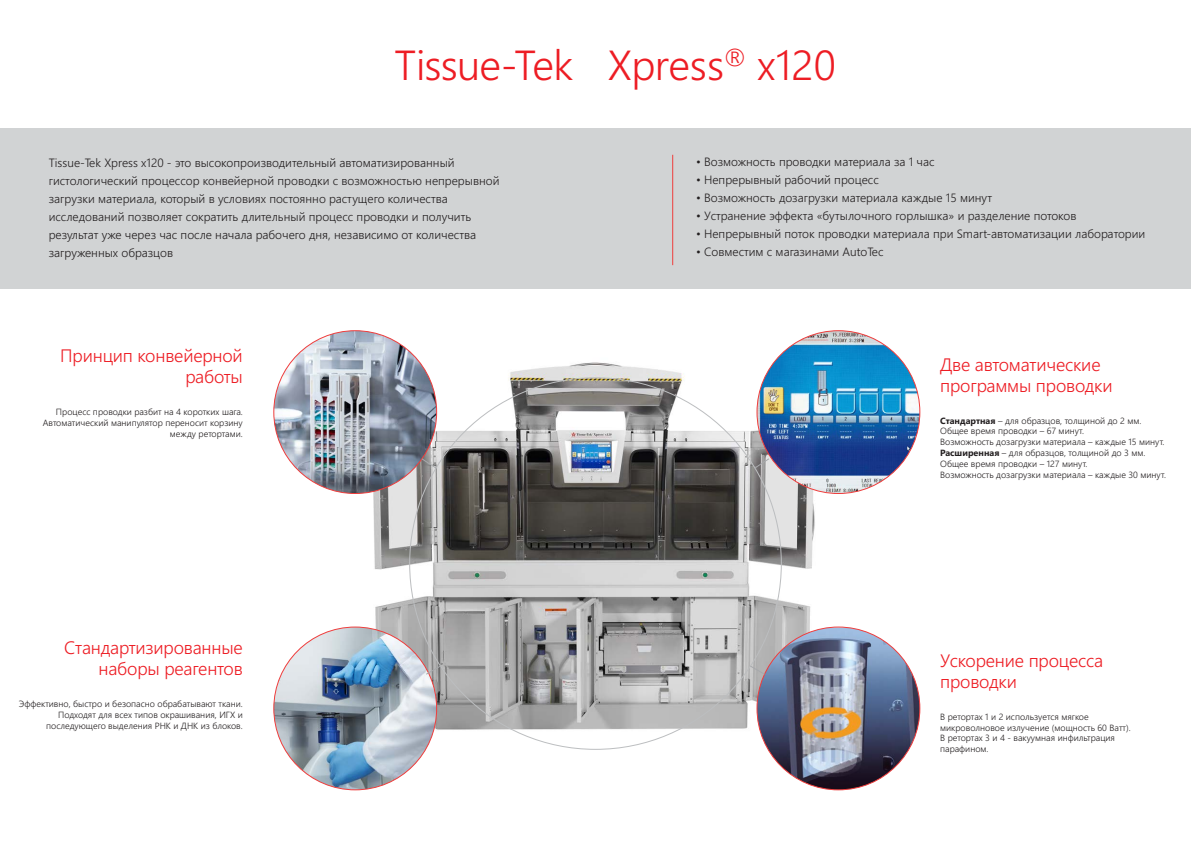
<style>
.page{position:relative;width:1191px;height:842px;background:#fff}
.page>*{position:absolute;margin:0;border:0;box-sizing:border-box;transform-origin:0 0}
.t1{font:300 42px "Segoe WP";letter-spacing:-.015em;color:#ed1d24}
.t2{font:300 18px/21px "Segoe WP";letter-spacing:-.01em;color:#ed1d24;text-align:right}
.t3{font:300 12px/18px "Segoe WP";color:#231f20}
.t4{font:300 9px/10.8px "Segoe WP";color:#231f20;text-align:right}
.s1{font-weight:700}
</style>
<div class="page">
<img style="left:332px;top:350px;width:527px;height:396px">
<div style="left:0;top:128px;width:1191px;height:161px;background:#d1d3d4"></div>
<img style="left:274px;top:627px;width:162px;height:163px;border-radius:81px">
<img style="left:757px;top:627px;width:163px;height:163px">
<img style="left:275px;top:331px;width:161px;height:162px">
<img style="left:757px;top:331px;width:163px;height:162px;border-radius:81px">
<svg style="left:754px;top:458px;width:15px;height:11px"></svg>
<svg style="left:749px;top:665px;width:16px;height:10px"></svg>
<svg style="left:421px;top:458px;width:15px;height:11px"></svg>
<svg style="left:425px;top:665px;width:16px;height:10px"></svg>
<hr style="left:672px;top:155px;width:1px;height:110px;background:#ef3d3c">
<h1 class="t1" style="left:394px;top:37px;width:443px">Tissue-Tek Xpress<sup>®</sup> x120</h1>
<p class="t3" style="left:49px;top:154px;width:452px">Tissue-Tek Хpress х120 - это высокопроизводительный автоматизированный гистологический процессор конвейерной проводки с возможностью непрерывной загрузки материала, который в условиях постоянно растущего количества исследований позволяет сократить длительный процесс проводки и получить результат уже через час после начала рабочего дня, независимо от количества загруженных образцов</p>
<p class="t3" style="left:696px;top:153px;width:240px">• Возможность проводки материала за 1 час</p>
<p class="t3" style="left:696px;top:171px;width:184px">• Непрерывный рабочий процесс</p>
<p class="t3" style="left:696px;top:189px;width:298px">• Возможность дозагрузки материала каждые 15 минут</p>
<p class="t3" style="left:696px;top:207px;width:382px">• Устранение эффекта «бутылочного горлышка» и разделение потоков</p>
<p class="t3" style="left:696px;top:225px;width:451px">• Непрерывный поток проводки материала при Smart-автоматизации лаборатории</p>
<p class="t3" style="left:696px;top:243px;width:189px">• Совместим с магазинами AutoTec</p>
<h2 class="t2" style="left:60px;top:344px;width:184px">Принцип конвейерной работы</h2>
<p class="t4" style="left:43px;top:406px;width:201px">Процесс проводки разбит на 4 коротких шага.<br>Автоматический манипулятор переносит корзину между ретортами.</p>
<h2 class="t2" style="left:64px;top:636px;width:180px">Стандартизированные наборы реагентов</h2>
<p class="t4" style="left:19px;top:698px;width:225px">Эффективно, быстро и безопасно обрабатывают ткани.<br>Подходят для всех типов окрашивания, ИГХ и последующего выделения РНК и ДНК из блоков.</p>
<h2 class="t2" style="left:940px;top:353px;width:174px;text-align:left">Две автоматические программы проводки</h2>
<p class="t4" style="left:940px;top:414px;width:227px;text-align:left"><span class="s1">Стандартная</span> – для образцов, толщиной до 2 мм.<br>Общее время проводки – 67 минут.<br>Возможность дозагрузки материала – каждые 15 минут.<br><span class="s1">Расширенная</span> – для образцов, толщиной до 3 мм.<br>Общее время проводки – 127 минут.<br>Возможность дозагрузки материала – каждые 30 минут.</p>
<h2 class="t2" style="left:940px;top:649px;width:165px;text-align:left">Ускорение процесса проводки</h2>
<p class="t4" style="left:940px;top:711px;width:192px;text-align:left">В ретортах 1 и 2 используется мягкое микроволновое излучение (мощность 60 Ватт).<br>В ретортах 3 и 4 - вакуумная инфильтрация парафином.</p>
</div>
